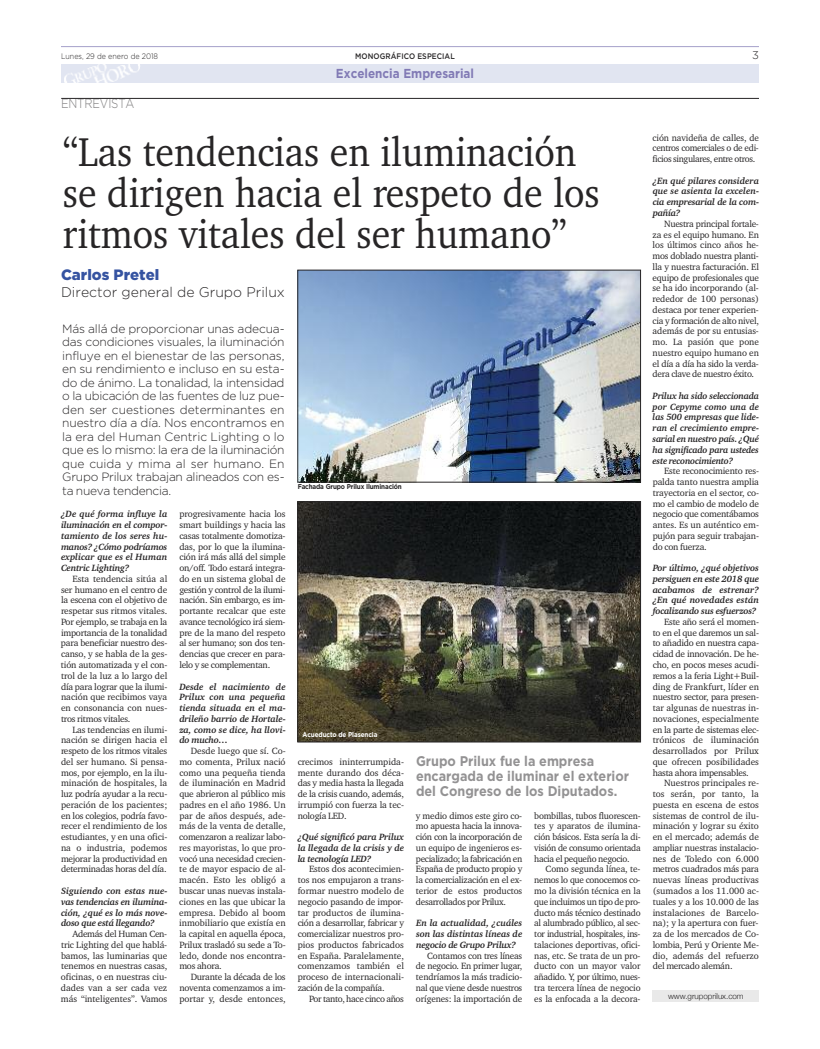
<style>
.page{position:relative;width:820px;height:1049px;background:#fff}
.page>*{position:absolute;margin:0;border:0;box-sizing:border-box;transform-origin:0 0}
.t1{font:41.2px/41.2px "Charter IT Cby BT";color:#272526;scale:.92 1}
.t2{font:900 15px "Gotham";color:#3553a1}
.t3{font:700 14px/15px "Gotham";color:#939293;scale:.9 1}
.t4{font:300 14px "Gotham";color:#272526}
.t5{font:300 13.3px "Gotham";letter-spacing:-.01em;color:#7d7c7d;scale:.85 1}
.t6{font:700 13px "Gotham";color:#817ab5;scale:.9 1}
.t7{font:300 12px/13.5px "Gotham";letter-spacing:-.02em;color:#272526;text-align:justify}
.t8{font:300 11.2px "Gotham";color:#272526}
.t9{font:9.3px/10.8px "Charter IT Cby BT";letter-spacing:-.025em;color:#272526;text-align:justify}
.t10{font:italic 700 9.3px/10.8px "Charter IT Cby BT";letter-spacing:-.025em;color:#272526;text-align:justify}
.t11{font:300 8px "Gotham";color:#272526;scale:.9 1}
.t12{font:500 8px "Gotham";letter-spacing:.015em;color:#272526;scale:.9 1}
.t13{font:300 8px "Helvetica Neue";color:#272526}
.t14{font:700 7px "Gotham";letter-spacing:-.02em;color:#272526;scale:.9 1}
.t15{font:700 7px "Gotham";letter-spacing:-.015em;color:#fff;scale:.9 1}
</style>
<div class="page">
<div style="left:61px;top:64px;width:697px;height:19px;background:#e1e5f1"></div>
<hr style="left:61px;top:46px;width:697px;height:1px;background:#a5a0ca">
<img style="left:64px;top:64px;width:76px;height:19px">
<hr style="left:61px;top:98px;width:697px;height:1px;background:#272526">
<img style="left:299px;top:272px;width:339px;height:208px">
<div style="left:297px;top:270px;width:343px;height:212px;border:1px solid #272526"></div>
<div style="left:652px;top:990px;width:106px;height:12px;background:#e9e9e9"></div>
<img style="left:299px;top:504px;width:339px;height:236px">
<div style="left:297px;top:502px;width:343px;height:240px;border:1px solid #272526"></div>
<p class="t11" style="left:61px;top:51px;width:109px">Lunes, 29 de enero de 2018</p>
<p class="t12" style="left:355px;top:51px;width:112px">MONOGRÁFICO ESPECIAL</p>
<p class="t8" style="left:751px;top:49px;width:8px">3</p>
<h3 class="t6" style="left:336px;top:66px;width:155px">Excelencia Empresarial</h3>
<h3 class="t5" style="left:61px;top:96px;width:88px">ENTREVISTA</h3>
<h1 class="t1" style="left:63px;top:134px;width:584px">“Las tendencias en iluminación se dirigen hacia el respeto de los ritmos vitales del ser humano”</h1>
<h2 class="t2" style="left:61px;top:266px;width:100px">Carlos Pretel</h2>
<h3 class="t4" style="left:61px;top:284px;width:225px">Director general de Grupo Prilux</h3>
<p class="t7" style="left:62px;top:322px;width:224px">Más allá de proporcionar unas adecua&shy;das condiciones visuales, la iluminación influye en el bienestar de las personas, en su rendimiento e incluso en su esta&shy;do de ánimo. La tonalidad, la intensidad o la ubicación de las fuentes de luz pue&shy;den ser cuestiones determinantes en nuestro día a día. Nos encontramos en la era del Human Centric Lighting o lo que es lo mismo: la era de la iluminación que cuida y mima al ser humano. En Grupo Prilux trabajan alineados con es&shy;ta nueva tendencia.</p>
<p class="t10" style="left:61px;top:509px;width:108px">¿De qué forma influye la iluminación en el compor&shy;tamiento de los seres hu&shy;manos? ¿Cómo podríamos explicar que es el Human Centric Lighting?</p>
<p class="t9" style="left:61px;top:574px;width:108px;text-indent:11px">Esta tendencia sitúa al ser humano en el centro de la escena con el objetivo de respetar sus ritmos vitales.<br>Por ejemplo, se trabaja en la importancia de la tonalidad para beneficiar nuestro des&shy;canso, y se habla de la ges&shy;tión automatizada y el con&shy;trol de la luz a lo largo del día para lograr que la ilumi&shy;nación que recibimos vaya en consonancia con nues&shy;tros ritmos vitales.</p>
<p class="t9" style="left:61px;top:725px;width:108px;text-indent:11px">Las tendencias en ilumi&shy;nación se dirigen hacia el respeto de los ritmos vitales del ser humano. Si pensa&shy;mos, por ejemplo, en la ilu&shy;minación de hospitales, la luz podría ayudar a la recu&shy;peración de los pacientes; en los colegios, podría favo&shy;recer el rendimiento de los estudiantes, y en una ofici&shy;na o industria, podemos mejorar la productividad en determinadas horas del día.</p>
<p class="t10" style="left:61px;top:886px;width:108px">Siguiendo con estas nue&shy;vas tendencias en ilumina&shy;ción, ¿qué es lo más nove&shy;doso que está llegando?</p>
<p class="t9" style="left:61px;top:929px;width:108px;text-indent:11px">Además del Human Cen&shy;tric Lighting del que hablá&shy;bamos, las luminarias que tenemos en nuestras casas, oficinas, o en nuestras ciu&shy;dades van a ser cada vez más “inteligentes”. Vamos</p>
<p class="t9" style="left:179px;top:509px;width:108px">progresivamente hacia los smart buildings y hacia las casas totalmente domotiza&shy;das, por lo que la ilumina&shy;ción irá más allá del simple on/off. Todo estará integra&shy;do en un sistema global de gestión y control de la ilumi&shy;nación. Sin embargo, es im&shy;portante recalcar que este avance tecnológico irá siem&shy;pre de la mano del respeto al ser humano; son dos ten&shy;dencias que crecer en para&shy;lelo y se complementan.</p>
<p class="t10" style="left:179px;top:682px;width:108px">Desde el nacimiento de Prilux con una pequeña tienda situada en el ma&shy;drileño barrio de Hortale&shy;za, como se dice, ha llovi&shy;do mucho…</p>
<p class="t9" style="left:179px;top:746px;width:108px;text-indent:11px">Desde luego que sí. Co&shy;mo comenta, Prilux nació como una pequeña tienda de iluminación en Madrid que abrieron al público mis padres en el año 1986. Un par de años después, ade&shy;más de la venta de detalle, comenzaron a realizar labo&shy;res mayoristas, lo que pro&shy;vocó una necesidad crecien&shy;te de mayor espacio de al&shy;macén. Esto les obligó a buscar unas nuevas instala&shy;ciones en las que ubicar la empresa. Debido al boom inmobiliario que existía en la capital en aquella época, Prilux trasladó su sede a To&shy;ledo, donde nos encontra&shy;mos ahora.</p>
<p class="t9" style="left:179px;top:972px;width:108px;text-indent:11px">Durante la década de los noventa comenzamos a im&shy;portar y, desde entonces,</p>
<p class="t14" style="left:297px;top:483px;width:117px">Fachada Grupo Prilux Iluminación</p>
<p class="t15" style="left:302px;top:730px;width:85px">Acueducto de Plasencia</p>
<p class="t9" style="left:297px;top:757px;width:108px">crecimos ininterrumpida&shy;mente durando dos déca&shy;das y media hasta la llegada de la crisis cuando, además, irrumpió con fuerza la tec&shy;nología LED.</p>
<p class="t10" style="left:297px;top:832px;width:108px">¿Qué significó para Prilux la llegada de la crisis y de la tecnología LED?</p>
<p class="t9" style="left:297px;top:865px;width:108px;text-indent:11px">Estos dos acontecimien&shy;tos nos empujaron a trans&shy;formar nuestro modelo de negocio pasando de impor&shy;tar productos de ilumina&shy;ción a desarrollar, fabricar y comercializar nuestros pro&shy;pios productos fabricados en España. Paralelamente, comenzamos también el proceso de internacionali&shy;zación de la compañía.</p>
<p class="t9" style="left:309px;top:994px;width:96px">Por tanto, hace cinco años</p>
<h3 class="t3" style="left:416px;top:753px;width:238px">Grupo Prilux fue la empresa encargada de iluminar el exterior del Congreso de los Diputados.</h3>
<p class="t9" style="left:416px;top:811px;width:108px">y medio dimos este giro co&shy;mo apuesta hacia la innova&shy;ción con la incorporación de un equipo de ingenieros es&shy;pecializado; la fabricación en España de producto propio y la comercialización en el ex&shy;terior de estos productos desarrollados por Prilux.</p>
<p class="t10" style="left:416px;top:918px;width:108px">En la actualidad, ¿cuáles son las distintas líneas de negocio de Grupo Prilux?</p>
<p class="t9" style="left:416px;top:951px;width:108px;text-indent:11px">Contamos con tres líneas de negocio. En primer lugar, tendríamos la más tradicio&shy;nal que viene desde nuestros orígenes: la importación de</p>
<p class="t9" style="left:534px;top:811px;width:108px">bombillas, tubos fluorescen&shy;tes y aparatos de ilumina&shy;ción básicos. Esta sería la di&shy;visión de consumo orientada hacia el pequeño negocio.</p>
<p class="t9" style="left:534px;top:865px;width:108px;text-indent:11px">Como segunda línea, te&shy;nemos lo que conocemos co&shy;mo la división técnica en la que incluimos un tipo de pro&shy;ducto más técnico destinado al alumbrado público, al sec&shy;tor industrial, hospitales, ins&shy;talaciones deportivas, ofici&shy;nas, etc. Se trata de un pro&shy;ducto con un mayor valor añadido. Y, por último, nues&shy;tra tercera línea de negocio es la enfocada a la decora-</p>
<p class="t9" style="left:652px;top:133px;width:108px">ción navideña de calles, de centros comerciales o de edi&shy;ficios singulares, entre otros.</p>
<p class="t10" style="left:652px;top:176px;width:108px">¿En qué pilares considera que se asienta la excelen&shy;cia empresarial de la com&shy;pañía?</p>
<p class="t9" style="left:652px;top:219px;width:108px;text-indent:11px">Nuestra principal fortale&shy;za es el equipo humano. En los últimos cinco años he&shy;mos doblado nuestra planti&shy;lla y nuestra facturación. El equipo de profesionales que se ha ido incorporando (al&shy;rededor de 100 personas) destaca por tener experien&shy;cia y formación de alto nivel, además de por su entusias&shy;mo. La pasión que pone nuestro equipo humano en el día a día ha sido la verda&shy;dera clave de nuestro éxito.</p>
<p class="t10" style="left:652px;top:391px;width:108px">Prilux ha sido seleccionada por Cepyme como una de las 500 empresas que lide&shy;ran el crecimiento empre&shy;sarial en nuestro país. ¿Qué ha significado para ustedes este reconocimiento?</p>
<p class="t9" style="left:652px;top:466px;width:108px;text-indent:11px">Este reconocimiento res&shy;palda tanto nuestra amplia trayectoria en el sector, co&shy;mo el cambio de modelo de negocio que comentábamos antes. Es un auténtico em&shy;pujón para seguir trabajan&shy;do con fuerza.</p>
<p class="t10" style="left:652px;top:563px;width:108px">Por último, ¿qué objetivos persiguen en este 2018 que acabamos de estrenar? ¿En qué novedades están focalizando sus esfuerzos?</p>
<p class="t9" style="left:652px;top:617px;width:108px;text-indent:11px">Este año será el momen&shy;to en el que daremos un sal&shy;to añadido en nuestra capa&shy;cidad de innovación. De he&shy;cho, en pocos meses acudi&shy;remos a la feria Light+Buil&shy;ding de Frankfurt, líder en nuestro sector, para presen&shy;tar algunas de nuestras in&shy;novaciones, especialmente en la parte de sistemas elec&shy;trónicos de iluminación desarrollados por Prilux que ofrecen posibilidades hasta ahora impensables.</p>
<p class="t9" style="left:652px;top:778px;width:108px;text-indent:11px">Nuestros principales re&shy;tos serán, por tanto, la puesta en escena de estos sistemas de control de ilu&shy;minación y lograr su éxito en el mercado; además de ampliar nuestras instalacio&shy;nes de Toledo con 6.000 metros cuadrados más para nuevas líneas productivas (sumados a los 11.000 ac&shy;tuales y a los 10.000 de las instalaciones de Barcelo&shy;na); y la apertura con fuer&shy;za de los mercados de Co&shy;lombia, Perú y Oriente Me&shy;dio, además del refuerzo del mercado alemán.</p>
<p class="t13" style="left:667px;top:991px;width:77px">www.grupoprilux.com</p>
</div>
